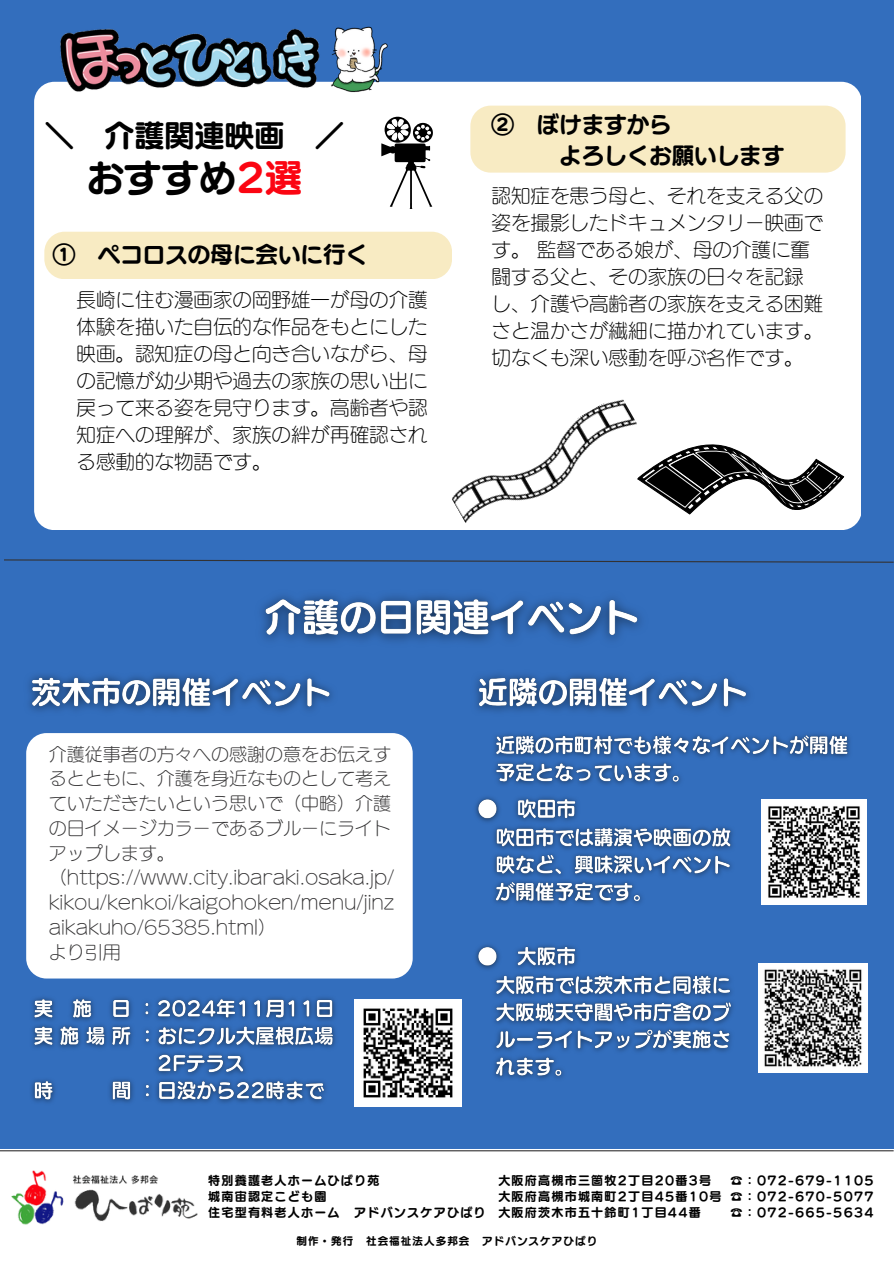
<style>
.page{position:relative;width:894px;height:1264px;background:#fff}
.page>*{position:absolute;margin:0;border:0;box-sizing:border-box;transform-origin:0 0}
.t1{font:37.5px "UD Marugo Large Pr 6 N B";color:#000}
.t2{font:30px "UD Marugo Large Pr 6 N B";color:#000}
.t3{font:22.5px/31.5px "UD Marugo Large Pr 6 N B";color:#000}
.t4{font:19.5px/27px "UD Marugo Large Pr 6 N L";color:#000;text-align:justify}
.t5{font:18px/24.8px "UD Marugo Large Pr 6 N L";color:#333233}
.t6{font:12px "UD Marugo Large Pr 6 N B";letter-spacing:.105em;color:#000}
.t7{font:10.5px "UD Marugo Large Pr 6 N B";letter-spacing:.105em;color:#000}
.s1{color:#fb0512}
</style>
<div class="page">
<div style="left:0;top:0;width:893px;height:1149px;background:#336ebd"></div>
<hr style="left:0;top:1150px;width:893px;height:1px;background:#333233">
<svg style="left:3px;top:559px;width:890px;height:4px"></svg>
<img style="left:11px;top:1170px;width:187px;height:55px">
<div style="left:34px;top:82px;width:826px;height:448px;background:#fff;border-radius:20px"></div>
<img style="left:36px;top:18px;width:254px;height:76px">
<img style="left:290px;top:8px;width:138px;height:85px">
<div style="left:26px;top:733px;width:386px;height:245px;background:#fff;border-radius:20px"></div>
<img style="left:354px;top:999px;width:107px;height:107px">
<img style="left:760px;top:799px;width:106px;height:105px">
<img style="left:757px;top:963px;width:110px;height:109px">
<svg style="left:381px;top:117px;width:52px;height:92px"></svg>
<div style="left:470px;top:106px;width:375px;height:67px;background:#f8ebc3;border-radius:20px"></div>
<div style="left:44px;top:232px;width:408px;height:47px;background:#f8ebc3;border-radius:20px"></div>
<img style="left:448px;top:399px;width:181px;height:136px">
<svg style="left:629px;top:355px;width:232px;height:230px"></svg>
<svg style="left:634px;top:360px;width:223px;height:221px"></svg>
<svg style="left:639px;top:360px;width:217px;height:215px"></svg>
<svg style="left:641px;top:437px;width:201px;height:75px"></svg>
<img style="left:247px;top:582px;width:408px;height:72px">
<img style="left:17px;top:663px;width:326px;height:59px">
<img style="left:24px;top:989px;width:319px;height:121px">
<img style="left:464px;top:663px;width:296px;height:59px">
<img style="left:486px;top:725px;width:370px;height:67px">
<img style="left:468px;top:789px;width:117px;height:40px">
<img style="left:486px;top:818px;width:253px;height:93px">
<img style="left:468px;top:937px;width:117px;height:39px">
<img style="left:486px;top:966px;width:255px;height:120px">
<h6 class="t2" style="left:44px;top:121px;width:301px">＼ 介護関連映画 ／</h6>
<p class="t1" style="left:86px;top:159px;width:217px">おすすめ<span class="s1">2選</span></p>
<p class="t3" style="left:53px;top:239px;width:316px">① ペコロスの母に会いに行く</p>
<p class="t4" style="left:76px;top:285px;width:352px">長崎に住む漫画家の岡野雄一が母の介護体験を描いた自伝的な作品をもとにした映画。認知症の母と向き合いながら、母の記憶が幼少期や過去の家族の思い出に戻って来る姿を見守ります。高齢者や認知症への理解が、家族の絆が再確認される感動的な物語です。</p>
<p class="t3" style="left:559px;top:108px;width:226px;text-indent:-67px">② ぼけますから<br>よろしくお願いします</p>
<p class="t4" style="left:491px;top:182px;width:333px;text-align:left">認知症を患う母と、それを支える父の姿を撮影したドキュメンタリー映画です。監督である娘が、母の介護に奮闘する父と、その家族の日々を記録し、介護や高齢者の家族を支える困難さと温かさが繊細に描かれています。切なくも深い感動を呼ぶ名作です。</p>
<p class="t5" style="left:49px;top:741px;width:347px">介護従事者の方々への感謝の意をお伝えするとともに、介護を身近なものとして考えていただきたいという思いで（中略）介護の日イメージカラーであるブルーにライトアップします。（https://www.city.ibaraki.osaka.jp/ kikou/kenkoi/kaigohoken/menu/jinz aikakuho/65385.html）<br>より引用</p>
<h3 class="t6" style="left:208px;top:1174px;width:173px">特別養護老人ホームひばり苑</h3>
<p class="t6" style="left:208px;top:1190px;width:120px">城南宙認定こども園</p>
<p class="t6" style="left:208px;top:1206px;width:279px">住宅型有料老人ホーム アドバンスケアひばり</p>
<h6 class="t6" style="left:498px;top:1174px;width:214px">大阪府高槻市三箇牧2丁目 20番3号</h6>
<p class="t6" style="left:498px;top:1190px;width:224px">大阪府高槻市城南町2丁目 45番10号</p>
<p class="t6" style="left:498px;top:1206px;width:204px">大阪府茨木市五十鈴町1丁目 44番</p>
<p class="t7" style="left:296px;top:1235px;width:58px">制作・発行</p>
<p class="t7" style="left:366px;top:1235px;width:232px">社会福祉法人多邦会 アドバンスケアひばり</p>
<p class="t6" style="left:730px;top:1174px;width:144px">☎：072-679-1105</p>
<p class="t6" style="left:730px;top:1190px;width:144px">☎：072-670-5077</p>
<p class="t6" style="left:730px;top:1206px;width:144px">☎：072-665-5634</p>
</div>
